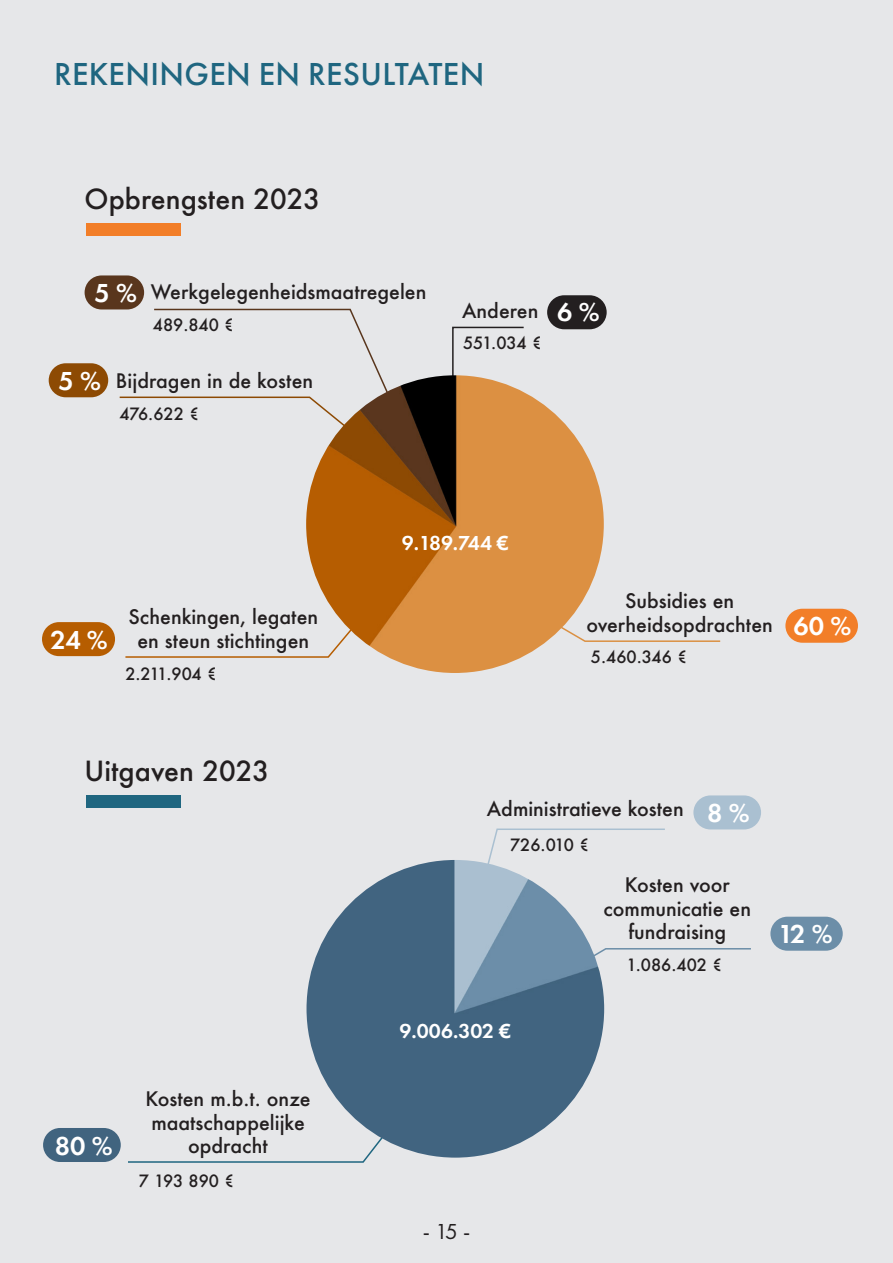
<style>
.page{position:relative;width:893px;height:1263px;background:#e6e7e9}
.page>*{position:absolute;margin:0;border:0;box-sizing:border-box;transform-origin:0 0}
.Titres_1{font:500 33px "Futura PT";letter-spacing:.01em;color:#1f6680}
.Titres_2{font:500 27px "Futura";color:#231f20}
.Titres_1-2{font:600 27px "Futura PT";letter-spacing:-.01em;color:#fff}
.Titres_1-3{font:22.5px "Futura PT";color:#231f20}
.Titres_1-4{font:600 21px "Futura PT";color:#fff}
.Titres_2-2{font:500 19.5px/23.4px "Futura";color:#231f20;text-align:center}
.Titres_2-3{font:500 16.5px "Futura";color:#231f20}
</style>
<div class="page">
<div style="left:87px;top:223px;width:94px;height:13px;background:#f27e28"></div>
<div style="left:87px;top:795px;width:94px;height:13px;background:#1f6680"></div>
<div style="left:49px;top:363px;width:59px;height:34px;background:#8d4a03;border-radius:17px"></div>
<div style="left:547px;top:295px;width:60px;height:34px;background:#231f20;border-radius:17px"></div>
<div style="left:85px;top:275px;width:59px;height:34px;background:#59361d;border-radius:17px"></div>
<div style="left:42px;top:622px;width:73px;height:34px;background:#b65d00;border-radius:17px"></div>
<div style="left:43px;top:1128px;width:78px;height:34px;background:#41647f;border-radius:17px"></div>
<div style="left:785px;top:609px;width:73px;height:34px;background:#f27e28;border-radius:17px"></div>
<div style="left:770px;top:917px;width:73px;height:34px;background:#6c8ea8;border-radius:17px"></div>
<div style="left:693px;top:795px;width:68px;height:34px;background:#aac0d1;border-radius:17px"></div>
<svg style="left:452px;top:326px;width:72px;height:53px"></svg>
<svg style="left:545px;top:604px;width:176px;height:39px"></svg>
<svg style="left:118px;top:308px;width:273px;height:133px"></svg>
<svg style="left:483px;top:828px;width:182px;height:66px"></svg>
<svg style="left:591px;top:948px;width:160px;height:24px"></svg>
<svg style="left:125px;top:604px;width:247px;height:54px"></svg>
<svg style="left:128px;top:1123px;width:266px;height:40px"></svg>
<img style="left:306px;top:860px;width:298px;height:297px;border-radius:149px">
<img style="left:306px;top:375px;width:298px;height:298px;border-radius:149px">
<p class="Titres_1" style="left:54px;top:54px;width:432px">REKENINGEN EN RESULTATEN</p>
<p class="Titres_2" style="left:85px;top:180px;width:237px">Opbrengsten 2023</p>
<p class="Titres_1-2" style="left:94px;top:276px;width:44px">5 %</p>
<p class="Titres_2-2" style="left:151px;top:280px;width:277px">Werkgelegenheidsmaatregelen</p>
<p class="Titres_2-3" style="left:153px;top:313px;width:83px">489.840 €</p>
<p class="Titres_1-2" style="left:59px;top:364px;width:44px">5 %</p>
<p class="Titres_2-2" style="left:116px;top:369px;width:199px">Bijdragen in de kosten</p>
<p class="Titres_2-3" style="left:119px;top:403px;width:81px">476.622 €</p>
<p class="Titres_2-2" style="left:462px;top:298px;width:78px">Anderen</p>
<p class="Titres_2-3" style="left:463px;top:332px;width:80px">551.034 €</p>
<p class="Titres_1-2" style="left:557px;top:295px;width:44px">6 %</p>
<p class="Titres_1-2" style="left:51px;top:623px;width:59px">24 %</p>
<p class="Titres_2-2" style="left:128px;top:605px;width:191px">Schenkingen, legaten en steun stichtingen</p>
<p class="Titres_2-3" style="left:125px;top:663px;width:93px">2.211.904 €</p>
<p class="Titres_2" style="left:85px;top:752px;width:186px">Uitgaven 2023</p>
<p class="Titres_1-2" style="left:55px;top:1129px;width:59px">80 %</p>
<p class="Titres_2-2" style="left:145px;top:1087px;width:167px">Kosten m.b.t. onze maatschappelijke opdracht</p>
<p class="Titres_2-3" style="left:139px;top:1169px;width:97px">7 193 890 €</p>
<p class="Titres_1-4" style="left:402px;top:530px;width:108px">9.189.744 €</p>
<p class="Titres_2-2" style="left:586px;top:589px;width:188px">Subsidies en overheidsopdrachten</p>
<p class="Titres_2-3" style="left:591px;top:646px;width:98px">5.460.346 €</p>
<p class="Titres_1-2" style="left:794px;top:609px;width:59px">60 %</p>
<p class="Titres_2-2" style="left:487px;top:796px;width:198px">Administratieve kosten</p>
<p class="Titres_2-3" style="left:510px;top:833px;width:81px">726.010 €</p>
<p class="Titres_1-2" style="left:707px;top:796px;width:44px">8 %</p>
<p class="Titres_2-2" style="left:604px;top:873px;width:149px">Kosten voor communicatie en fundraising</p>
<p class="Titres_1-4" style="left:400px;top:1017px;width:113px">9.006.302 €</p>
<p class="Titres_2-3" style="left:627px;top:953px;width:97px">1.086.402 €</p>
<p class="Titres_1-2" style="left:778px;top:917px;width:56px">12 %</p>
<p class="Titres_1-3" style="left:423px;top:1218px;width:49px">- 15 -</p>
</div>
